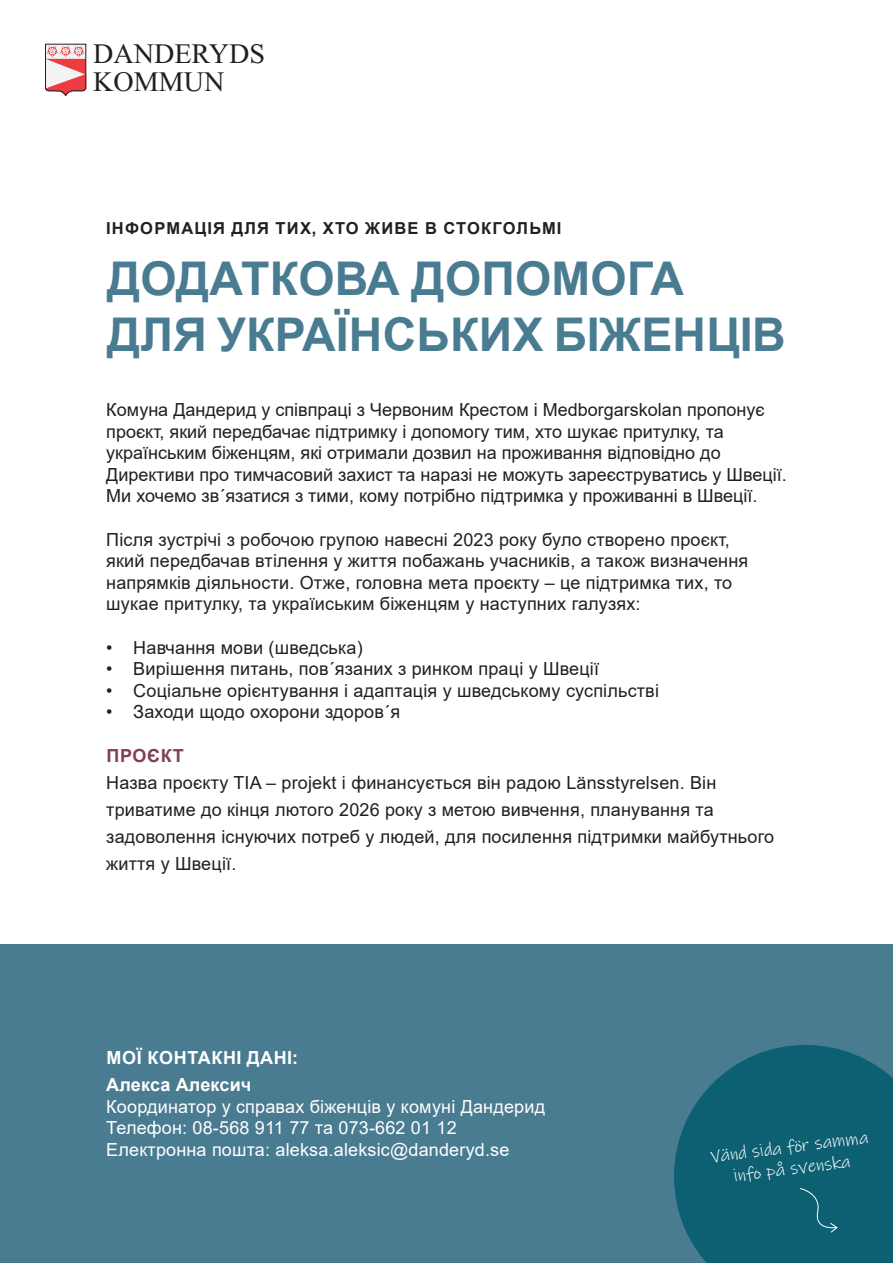
<style>
.page{position:relative;width:893px;height:1263px;background:#fff}
.page>*{position:absolute;margin:0;border:0;box-sizing:border-box;transform-origin:0 0}
.t1{font:700 46.5px/55.8px "Arial";letter-spacing:.005em;color:#497b91}
.t2{font:28.05px/28px "Times New Roman";color:#231f20}
.t3{font:18px/21.6px "Arial";letter-spacing:.01em;color:#231f20}
.t4{font:18px/21.6px "Arial";letter-spacing:.01em;color:#fff}
.t5{font:700 18px/27px "Arial";letter-spacing:.02em;color:#fff}
.t6{font:18px/21.6px "Ink Free";color:#fff;text-align:center}
.t7{font:700 18px "Arial";letter-spacing:.035em;color:#804051}
.t8{font:700 16.5px "Arial";letter-spacing:.075em;color:#231f20}
</style>
<div class="page">
<svg style="left:45px;top:44px;width:42px;height:52px"></svg>
<div style="left:0;top:944px;width:893px;height:319px;background:#497b91"></div>
<svg style="left:674px;top:1045px;width:219px;height:218px;background:#136375"></svg>
<svg style="left:799px;top:1188px;width:39px;height:45px;background:#166678"></svg>
<h2 class="t2" style="left:93px;top:42px;width:173px">DANDERYDS<br>KOMMUN</h2>
<p class="t8" style="left:106px;top:217px;width:457px">ІНФОРМАЦІЯ ДЛЯ ТИХ, ХТО ЖИВЕ В СТОКГОЛЬМІ</p>
<h1 class="t1" style="left:107px;top:252px;width:680px">ДОДАТКОВА ДОПОМОГА<br>ДЛЯ УКРАЇНСЬКИХ БІЖЕНЦІВ</h1>
<p class="t3" style="left:106px;top:399px;width:682px">Комуна Дандерид у співпраці з Червоним Крестом і Medborgarskolan пропонує проєкт, який передбачає підтримку і допомогу тим, хто шукає притулку, та українським біженцям, які отримали дозвил на проживання відповідно до Директиви про тимчасовий захист та наразі не можуть зареєструватись у Швеції.<br>Ми хочемо зв´язатися з тими, кому потрібно підтримка у проживанні в Швеції.</p>
<p class="t3" style="left:106px;top:528px;width:643px">Після зустрічі з робочою групою навесні 2023 року було створено проєкт, який передбачав втілення у життя побажань учасників, а також визначення напрямків діяльности. Отже, головна мета проєкту – це підтримка тих, то шукае притулку, та україиським біженцям у наступних галузях:</p>
<p class="t3" style="left:106px;top:636px;width:258px">• Навчання мови (шведська)</p>
<p class="t3" style="left:106px;top:658px;width:494px">• Вирішення питань, пов´язаних з ринком праці у Швеції</p>
<p class="t3" style="left:106px;top:680px;width:554px">• Соціальне орієнтування і адаптація у шведському суспільстві</p>
<p class="t3" style="left:106px;top:701px;width:295px">• Заходи щодо охорони здоров´я</p>
<p class="t7" style="left:107px;top:743px;width:79px">ПРОЄКТ</p>
<p class="t3" style="left:106px;top:769px;width:669px;line-height:27px">Назва проєкту TIA – projekt і финансується він радою Länsstyrelsen. Він триватиме до кінця лютого 2026 року з метою вивчення, планування та задоволення існуючих потреб у людей, для посилення підтримки майбутнього життя у Швеції.</p>
<p class="t5" style="left:106px;top:1044px;width:193px">МОЇ КОНТАКНІ ДАНІ:<br>Алекса Алексич</p>
<p class="t4" style="left:106px;top:1095px;width:440px">Координатор у справах біженців у комуні Дандерид<br>Телефон: 08-568 911 77 та 073-662 01 12<br>Електронна пошта: aleksa.aleksic@danderyd.se</p>
<p class="t6" style="left:709px;top:1146px;width:160px;rotate:-7deg">Vänd sida för samma info på svenska</p>
</div>
